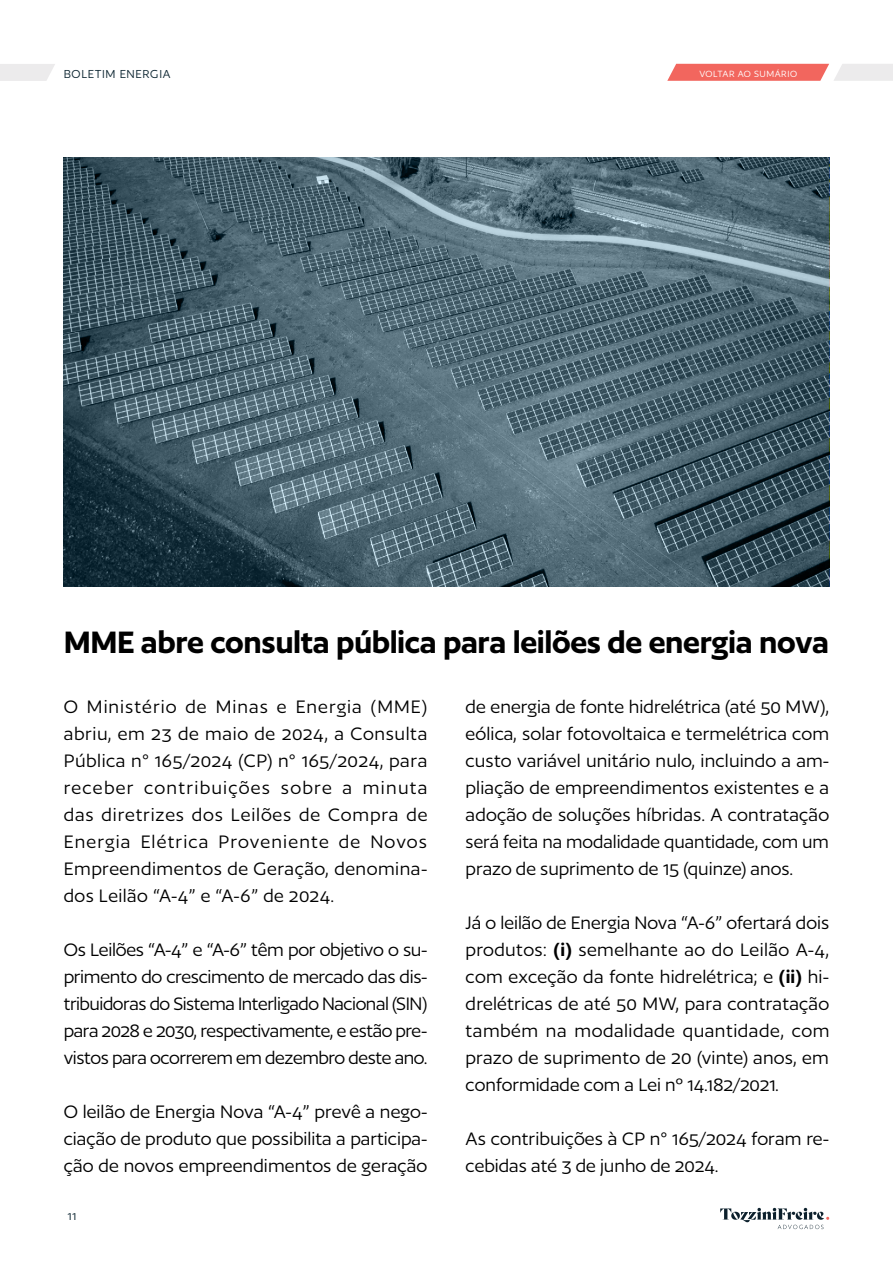
<style>
.page{position:relative;width:893px;height:1263px;background:#fff}
.page>*{position:absolute;margin:0;border:0;box-sizing:border-box;transform-origin:0 0}
.t1{font:600 36px "Author";letter-spacing:-.01em;color:#000}
.t2{font:21px/27px "Author";color:#000;text-align:justify}
.t3{font:13.5px "Author";letter-spacing:.05em;color:#0b2430}
.t4{font:10.5px "Author";letter-spacing:.05em;color:#fff}
.s1{font-weight:600}
</style>
<div class="page">
<svg style="left:720px;top:1208px;width:109px;height:21px"></svg>
<svg style="left:0;top:64px;width:55px;height:17px"></svg>
<svg style="left:667px;top:64px;width:226px;height:17px;background:#f1938e"></svg>
<img style="left:64px;top:157px;width:765px;height:430px">
<p class="t3" style="left:64px;top:67px;width:108px">BOLETIM ENERGIA</p>
<p class="t4" style="left:699px;top:68px;width:99px">VOLTAR AO SUMÁRIO</p>
<h1 class="t1" style="left:64px;top:623px;width:767px">MME abre consulta pública para leilões de energia nova</h1>
<p class="t2" style="left:466px;top:693px;width:365px">de energia de fonte hidrelétrica (até 50 MW), eólica, solar fotovoltaica e termelétrica com custo variável unitário nulo, incluindo a am&shy;pliação de empreendimentos existentes e a adoção de soluções híbridas. A contratação será feita na modalidade quantidade, com um prazo de suprimento de 15 (quinze) anos.</p>
<p class="t2" style="left:466px;top:909px;width:365px">Já o leilão de Energia Nova “A-6” ofertará dois produtos: <span class="s1">(i)</span> semelhante ao do Leilão A-4, com exceção da fonte hidrelétrica; e <span class="s1">(ii)</span> hi&shy;drelétricas de até 50 MW, para contratação também na modalidade quantidade, com prazo de suprimento de 20 (vinte) anos, em conformidade com a Lei nº 14.182/2021.</p>
<p class="t2" style="left:466px;top:1125px;width:365px">As contribuições à CP n° 165/2024 foram re&shy;cebidas até 3 de junho de 2024.</p>
<p class="t2" style="left:64px;top:693px;width:365px">O Ministério de Minas e Energia (MME) abriu, em 23 de maio de 2024, a Consulta Pública n° 165/2024 (CP) n° 165/2024, para receber contribuições sobre a minuta das diretrizes dos Leilões de Compra de Energia Elétrica Proveniente de Novos Empreendimentos de Geração, denomina&shy;dos Leilão “A-4” e “A-6” de 2024.</p>
<p class="t2" style="left:64px;top:936px;width:365px">Os Leilões “A-4” e “A-6” têm por objetivo o su&shy;primento do crescimento de mercado das dis&shy;tribuidoras do Sistema Interligado Nacional (SIN) para 2028 e 2030, respectivamente, e estão pre&shy;vistos para ocorrerem em dezembro deste ano.</p>
<p class="t2" style="left:64px;top:1098px;width:365px">O leilão de Energia Nova “A-4” prevê a nego&shy;ciação de produto que possibilita a participa&shy;ção de novos empreendimentos de geração</p>
<p class="t3" style="left:68px;top:1209px;width:11px">11</p>
</div>
